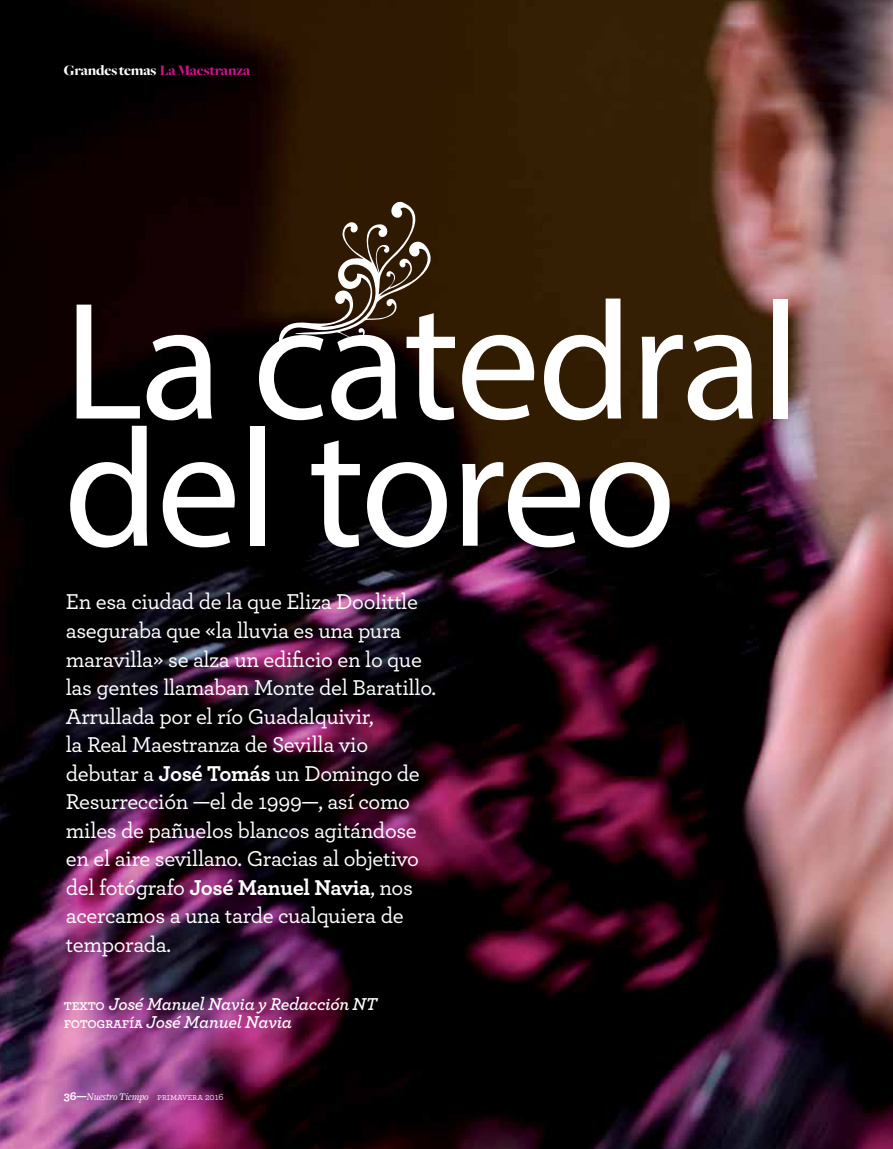
<style>
.page{position:relative;width:893px;height:1149px;background:#fff}
.page>*{position:absolute;margin:0;border:0;box-sizing:border-box;transform-origin:0 0}
.t1{font:168.75px/127.1px "Myriad Pro";letter-spacing:-.015em;color:#fff}
.t2{font:500 22.5px/28.5px "Archer";letter-spacing:-.015em;color:#fff}
.t3{font:italic 600 18px/18px "Archer";letter-spacing:-.015em;color:#fff}
.t4{font:900 15px "Freight Big";letter-spacing:-.01em;color:#fff}
.t5{font:italic 10.5px "Freight Text";letter-spacing:-.01em;color:#fff}
.s1{color:#cf128c}
.s2{font-weight:700}
.s3{font-family:"Archer Semibold SC";font-weight:400;font-style:normal;font-size:15px}
.s4{font-family:"Archer";font-weight:700;font-style:normal;font-size:12px}
.s5{font-family:"Archer Book SC";font-style:normal;font-size:9.75px}
.s6{font-family:"Archer";font-style:normal;font-size:9.75px}
</style>
<div class="page">
<img style="left:0;top:0;width:893px;height:1148px">
<svg style="left:279px;top:202px;width:152px;height:143px;background:#473523"></svg>
<p class="t4" style="left:64px;top:62px;width:188px">Grandes temas <span class="s1">La Maestranza</span></p>
<h1 class="t1" style="left:64px;top:295px;width:738px">La catedral del toreo</h1>
<p class="t2" style="left:66px;top:587px;width:372px">En esa ciudad de la que Eliza Doolittle aseguraba que «la lluvia es una pura maravilla» se alza un edificio en lo que las gentes llamaban Monte del Baratillo.<br>Arrullada por el río Guadalquivir,<br>la Real Maestranza de Sevilla vio debutar a <span class="s2">José Tomás</span> un Domingo de Resurrección —el de 1999—, así como miles de pañuelos blancos agitándose en el aire sevillano. Gracias al objetivo del fotógrafo <span class="s2">José Manuel Navia</span>, nos acercamos a una tarde cualquiera de temporada.</p>
<p class="t3" style="left:64px;top:994px;width:315px"><span class="s3">texto</span> José Manuel Navia y Redacción NT <span class="s3">fotografía</span> José Manuel Navia</p>
<p class="t5" style="left:64px;top:1090px;width:161px"><span class="s4">36—</span>Nuestro Tiempo <span class="s5">primavera</span> <span class="s6">2016</span></p>
</div>
